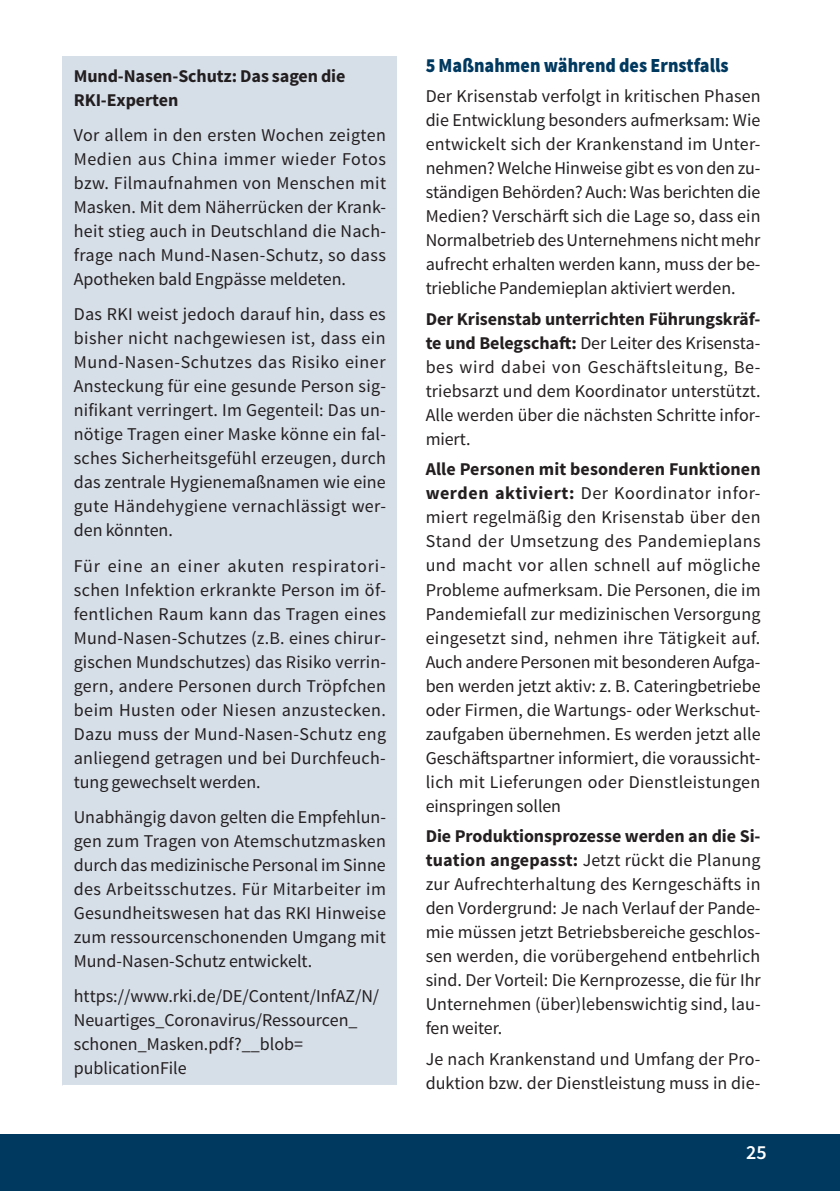
<style>
.page{position:relative;width:840px;height:1191px;background:#fff}
.page>*{position:absolute;margin:0;border:0;box-sizing:border-box;transform-origin:0 0}
.t1{font:900 20px "Source Sans Pro";color:#003960;scale:.9 1}
.t2{font:600 20px "Source Sans Pro";color:#fff}
.t3{font:18px/24px "Source Sans Pro";color:#231f20;text-align:justify}
.t4{font:700 18px/24px "Source Sans Pro";letter-spacing:-.005em;color:#231f20}
.s1{font-weight:700}
</style>
<div class="page">
<div style="left:0;top:1134px;width:839px;height:57px;background:#003960"></div>
<div style="left:62px;top:57px;width:335px;height:1029px;background:#d6dee8"></div>
<hr style="left:62px;top:1085px;width:335px;height:2px;background:#fff">
<p class="t4" style="left:74px;top:64px;width:273px">Mund-Nasen-Schutz: Das sagen die<br>RKI-Experten</p>
<p class="t3" style="left:74px;top:123px;width:313px">Vor allem in den ersten Wochen zeigten Medien aus China immer wieder Fotos bzw. Filmaufnahmen von Menschen mit Masken. Mit dem Näherrücken der Krank&shy;heit stieg auch in Deutschland die Nach&shy;frage nach Mund-Nasen-Schutz, so dass Apotheken bald Engpässe meldeten.</p>
<p class="t3" style="left:74px;top:302px;width:313px">Das RKI weist jedoch darauf hin, dass es bisher nicht nachgewiesen ist, dass ein Mund-Nasen-Schutzes das Risiko einer Ansteckung für eine gesunde Person sig&shy;nifikant verringert. Im Gegenteil: Das un&shy;nötige Tragen einer Maske könne ein fal&shy;sches Sicherheitsgefühl erzeugen, durch das zentrale Hygienemaßnamen wie eine gute Händehygiene vernachlässigt wer&shy;den könnten.</p>
<p class="t3" style="left:74px;top:554px;width:313px">Für eine an einer akuten respiratori&shy;schen Infektion erkrankte Person im öf&shy;fentlichen Raum kann das Tragen eines Mund-Nasen-Schutzes (z.B. eines chirur&shy;gischen Mundschutzes) das Risiko verrin&shy;gern, andere Personen durch Tröpfchen beim Husten oder Niesen anzustecken.<br>Dazu muss der Mund-Nasen-Schutz eng anliegend getragen und bei Durchfeuch&shy;tung gewechselt werden.</p>
<p class="t3" style="left:74px;top:805px;width:313px">Unabhängig davon gelten die Empfehlun&shy;gen zum Tragen von Atemschutzmasken durch das medizinische Personal im Sinne des Arbeitsschutzes. Für Mitarbeiter im Gesundheitswesen hat das RKI Hinweise zum ressourcenschonenden Umgang mit Mund-Nasen-Schutz entwickelt.</p>
<p class="t3" style="left:74px;top:984px;width:307px;text-align:left">https://www.rki.de/DE/Content/InfAZ/N/ Neuartiges_Coronavirus/Ressourcen_ schonen_Masken.pdf?__blob= publicationFile</p>
<p class="t1" style="left:425px;top:52px;width:338px">5 Maßnahmen während des Ernstfalls</p>
<p class="t3" style="left:425px;top:85px;width:336px">Der Krisenstab verfolgt in kritischen Phasen die Entwicklung besonders aufmerksam: Wie entwickelt sich der Krankenstand im Unter&shy;nehmen? Welche Hinweise gibt es von den zu&shy;ständigen Behörden? Auch: Was berichten die Medien? Verschärft sich die Lage so, dass ein Normalbetrieb des Unternehmens nicht mehr aufrecht erhalten werden kann, muss der be&shy;triebliche Pandemieplan aktiviert werden.</p>
<p class="t3" style="left:425px;top:307px;width:336px"><span class="s1">Der Krisenstab unterrichten Führungskräf&shy;te und Belegschaft:</span> Der Leiter des Krisensta&shy;bes wird dabei von Geschäftsleitung, Be&shy;triebsarzt und dem Koordinator unterstützt.<br>Alle werden über die nächsten Schritte infor&shy;miert.</p>
<p class="t3" style="left:425px;top:458px;width:336px"><span class="s1">Alle Personen mit besonderen Funktionen werden aktiviert:</span> Der Koordinator infor&shy;miert regelmäßig den Krisenstab über den Stand der Umsetzung des Pandemieplans und macht vor allen schnell auf mögliche Probleme aufmerksam. Die Personen, die im Pandemiefall zur medizinischen Versorgung eingesetzt sind, nehmen ihre Tätigkeit auf.<br>Auch andere Personen mit besonderen Aufga&shy;ben werden jetzt aktiv: z. B. Cateringbetriebe oder Firmen, die Wartungs- oder Werkschut&shy;zaufgaben übernehmen. Es werden jetzt alle Geschäftspartner informiert, die voraussicht&shy;lich mit Lieferungen oder Dienstleistungen einspringen sollen</p>
<p class="t3" style="left:425px;top:824px;width:336px"><span class="s1">Die Produktionsprozesse werden an die Si&shy;tuation angepasst:</span> Jetzt rückt die Planung zur Aufrechterhaltung des Kerngeschäfts in den Vordergrund: Je nach Verlauf der Pande&shy;mie müssen jetzt Betriebsbereiche geschlos&shy;sen werden, die vorübergehend entbehrlich sind. Der Vorteil: Die Kernprozesse, die für Ihr Unternehmen (über)lebenswichtig sind, lau&shy;fen weiter.</p>
<p class="t3" style="left:425px;top:1047px;width:336px">Je nach Krankenstand und Umfang der Pro&shy;duktion bzw. der Dienstleistung muss in die-</p>
<p class="t2" style="left:745px;top:1139px;width:22px">25</p>
</div>
